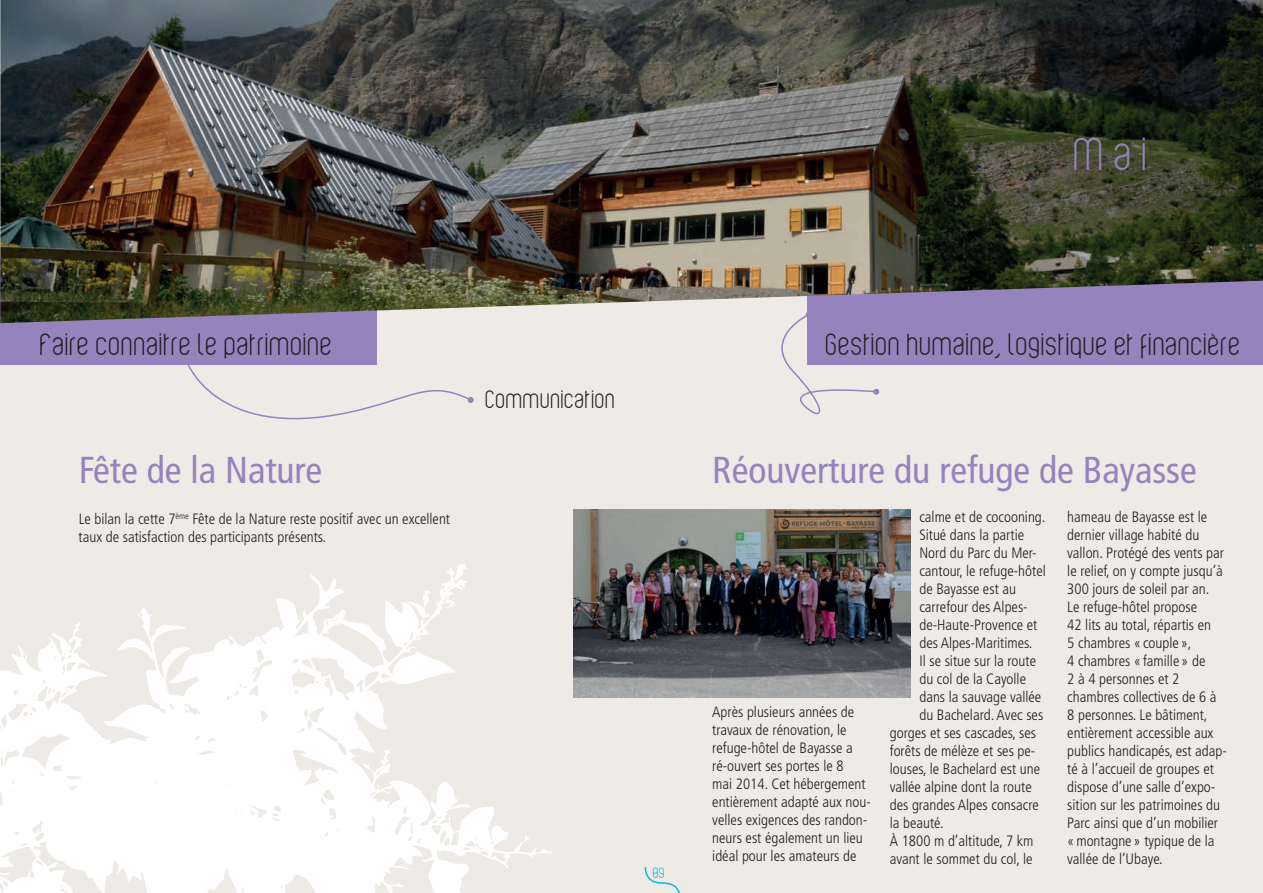
<style>
.page{position:relative;width:1263px;height:893px;background:#fff}
.page>*{position:absolute;margin:0;border:0;box-sizing:border-box;transform-origin:0 0}
.t1{font:45px "Violette 01";color:#9483bd}
.t2{font:condensed 37.5px "Frutiger LT Std";color:#9483bd}
.t3{font:30px "Violette 01";color:#231f20}
.t4{font:24.6px "Violette 01";color:#231f20}
.t5{font:300 condensed 15px/18px "Frutiger LT Std";color:#231f20}
.t6{font:14.7px "Violette 01";color:#07bbda}
</style>
<div class="page">
<div style="left:0;top:238px;width:1263px;height:655px;background:#eeeae5"></div>
<img style="left:573px;top:509px;width:338px;height:188px">
<svg style="left:781px;top:323px;width:98px;height:92px"></svg>
<div style="left:0;top:258px;width:376px;height:107px;background:#9483bd"></div>
<div style="left:808px;top:258px;width:455px;height:107px;background:#9483bd"></div>
<img style="left:0;top:0;width:1263px;height:323px">
<svg style="left:187px;top:360px;width:287px;height:60px"></svg>
<svg style="left:644px;top:867px;width:36px;height:26px"></svg>
<svg style="left:0;top:563px;width:552px;height:330px"></svg>
<h1 class="t1" style="left:1074px;top:138px;width:76px">Mai</h1>
<h3 class="t3" style="left:40px;top:334px;width:295px">Faire connaitre le patrimoine</h3>
<h3 class="t3" style="left:826px;top:334px;width:417px">Gestion humaine, logistique et financière</h3>
<h3 class="t4" style="left:486px;top:390px;width:132px">Communication</h3>
<h2 class="t2" style="left:79px;top:448px;width:245px">Fête de la Nature</h2>
<h2 class="t2" style="left:712px;top:448px;width:486px">Réouverture du refuge de Bayasse</h2>
<p class="t5" style="left:79px;top:510px;width:373px">Le bilan la cette 7<sup>ème</sup> Fête de la Nature reste positif avec un excellent taux de satisfaction des participants présents.</p>
<p class="t6" style="left:653px;top:867px;width:14px">09</p>
<p class="t5" style="left:712px;top:703px;width:160px">Après plusieurs années de travaux de rénovation, le refuge-hôtel de Bayasse a ré-ouvert ses portes le 8<br>mai 2014. Cet hébergement entièrement adapté aux nou&shy;velles exigences des randon&shy;neurs est également un lieu idéal pour les amateurs de</p>
<p class="t5" style="left:919px;top:508px;width:128px">calme et de cocooning.</p>
<p class="t5" style="left:919px;top:526px;width:106px">Situé dans la partie</p>
<p class="t5" style="left:919px;top:544px;width:119px">Nord du Parc du Mer-</p>
<p class="t5" style="left:919px;top:562px;width:128px">cantour, le refuge-hôtel</p>
<p class="t5" style="left:919px;top:580px;width:98px">de Bayasse est au</p>
<p class="t5" style="left:919px;top:598px;width:110px">carrefour des Alpes-</p>
<p class="t5" style="left:919px;top:616px;width:120px">de-Haute-Provence et</p>
<p class="t5" style="left:919px;top:634px;width:115px">des Alpes-Maritimes.</p>
<p class="t5" style="left:919px;top:652px;width:118px">Il se situe sur la route</p>
<p class="t5" style="left:919px;top:670px;width:108px">du col de la Cayolle</p>
<p class="t5" style="left:919px;top:688px;width:123px">dans la sauvage vallée</p>
<p class="t5" style="left:919px;top:706px;width:125px">du Bachelard. Avec ses</p>
<p class="t5" style="left:890px;top:724px;width:148px">gorges et ses cascades, ses</p>
<p class="t5" style="left:890px;top:742px;width:147px">forêts de mélèze et ses pe-</p>
<p class="t5" style="left:890px;top:760px;width:152px">louses, le Bachelard est une</p>
<p class="t5" style="left:890px;top:778px;width:143px">vallée alpine dont la route</p>
<p class="t5" style="left:890px;top:796px;width:151px">des grandes Alpes consacre</p>
<p class="t5" style="left:890px;top:814px;width:55px">la beauté.</p>
<p class="t5" style="left:890px;top:832px;width:145px">À 1800 m d’altitude, 7 km</p>
<p class="t5" style="left:890px;top:850px;width:144px">avant le sommet du col, le</p>
<p class="t5" style="left:1067px;top:508px;width:161px">hameau de Bayasse est le dernier village habité du vallon. Protégé des vents par le relief, on y compte jusqu’à<br>300 jours de soleil par an.<br>Le refuge-hôtel propose<br>42 lits au total, répartis en<br>5 chambres « couple »,<br>4 chambres « famille » de<br>2 à 4 personnes et 2 chambres collectives de 6 à<br>8 personnes. Le bâtiment, entièrement accessible aux publics handicapés, est adap&shy;té à l’accueil de groupes et dispose d’une salle d’expo&shy;sition sur les patrimoines du<br>Parc ainsi que d’un mobilier «montagne » typique de la vallée de l’Ubaye.</p>
</div>
